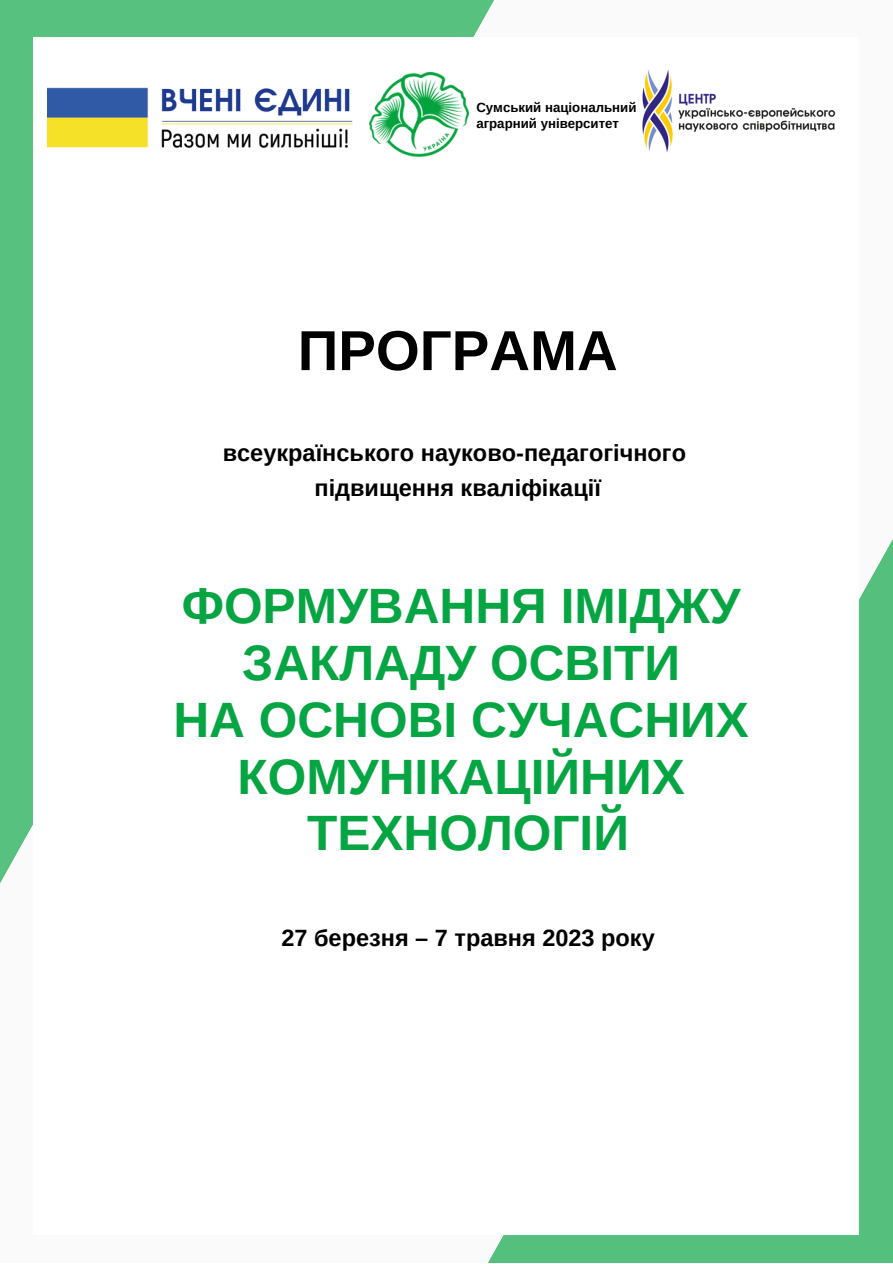
<style>
.page{position:relative;width:893px;height:1264px;background:#fff}
.page>*{position:absolute;margin:0;border:0;box-sizing:border-box;transform-origin:0 0}
.t1{font:700 56.4px "Arimo";color:#000}
.t2{font:700 49.65px/56.8px "Arimo";color:#06a543;text-align:center}
.t3{font:700 23.55px/34.8px "Arimo";color:#000;text-align:center}
.t4{font:700 13.2px/15.9px "Arimo";color:#000}
</style>
<div class="page">
<div style="left:0;top:0;width:892px;height:1262px;background:#fafafa"></div>
<div style="left:0;top:0;width:494px;height:883px;background:#57c180"></div>
<div style="left:488px;top:541px;width:404px;height:721px;background:#55c07e"></div>
<div style="left:34px;top:37px;width:825px;height:1197px;background:#fff"></div>
<img style="left:369px;top:73px;width:99px;height:84px">
<img style="left:642px;top:70px;width:194px;height:82px">
<img style="left:48px;top:87px;width:305px;height:61px">
<p class="t4" style="left:476px;top:100px;width:162px">Сумський національний аграрний університет</p>
<h1 class="t1" style="left:298px;top:319px;width:321px">ПРОГРАМА</h1>
<p class="t3" style="left:223px;top:435px;width:465px">всеукраїнського науково-педагогічного підвищення кваліфікації</p>
<h2 class="t2" style="left:173px;top:577px;width:577px">ФОРМУВАННЯ ІМІДЖУ<br>ЗАКЛАДУ ОСВІТИ<br>НА ОСНОВІ СУЧАСНИХ<br>КОМУНІКАЦІЙНИХ<br>ТЕХНОЛОГІЙ</h2>
<p class="t3" style="left:281px;top:920px;width:375px">27 березня – 7 травня 2023 року</p>
</div>
